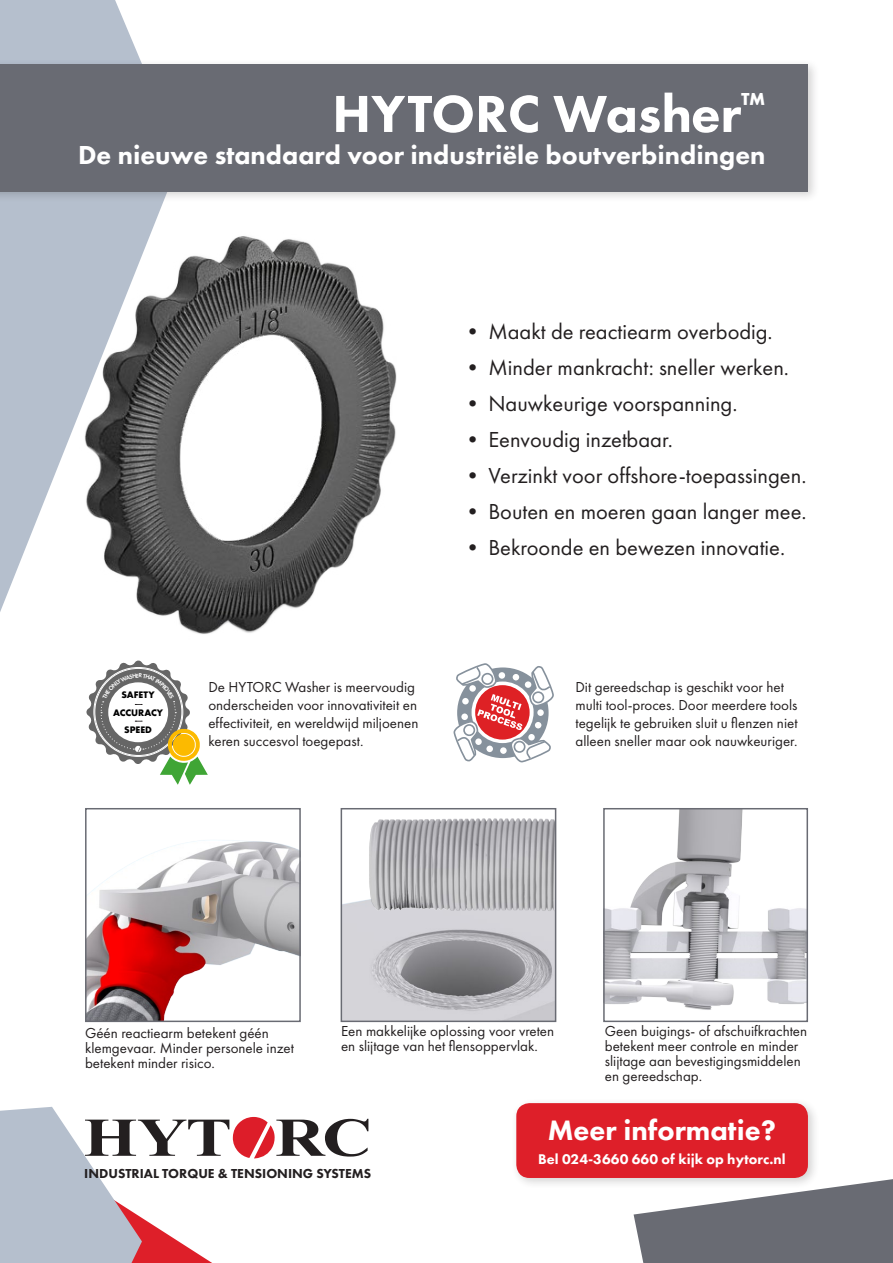
<style>
.page{position:relative;width:893px;height:1263px;background:#fff}
.page>*{position:absolute;margin:0;border:0;box-sizing:border-box;transform-origin:0 0}
.t1{font:800 54px "Futura PT";color:#fff}
.t2{font:800 29.1px "Futura PT";color:#fff}
.t3{font:800 27px "Futura PT";color:#fff}
.t4{font:22.5px "Futura PT";color:#231f20}
.Paragraph_Style_1{font:15px/15px "Futura PT";color:#231f20}
.HYTORC_Subtitles{font:15px/15px "Futura PT";color:#231f20}
.t5{font:800 14.55px "Futura PT";color:#fff}
.t6{font:800 13.5px "Futura PT";color:#231f20}
.t7{font:700 9.75px/17.5px "Futura T";color:#000;text-align:center}
</style>
<div class="page">
<svg style="left:634px;top:1179px;width:259px;height:84px;background:#7f8187"></svg>
<svg style="left:0;top:0;width:163px;height:219px;fill:#b5bfcd"></svg>
<svg style="left:0;top:1107px;width:368px;height:156px"></svg>
<img style="left:0;top:219px;width:396px;height:415px">
<div style="left:0;top:58px;width:820px;height:145px;background:#231f20;opacity:.2"></div>
<div style="left:0;top:64px;width:808px;height:127px;background:#696b73"></div>
<div style="left:511px;top:1098px;width:309px;height:91px;background:#231f20;opacity:.2"></div>
<div style="left:516px;top:1103px;width:292px;height:75px;background:#de1f29;border-radius:13px"></div>
<img style="left:344px;top:900px;width:209px;height:119px">
<div style="left:341px;top:808px;width:215px;height:214px;border:2px solid #696b73"></div>
<img style="left:606px;top:811px;width:199px;height:199px">
<div style="left:603px;top:808px;width:205px;height:214px;border:2px solid #696b73"></div>
<img style="left:88px;top:840px;width:210px;height:179px">
<div style="left:85px;top:808px;width:216px;height:214px;border:2px solid #696b73"></div>
<svg style="left:453px;top:663px;width:100px;height:100px"></svg>
<div style="left:514px;top:741px;width:11px;height:11px;background:#fff;border-radius:50%"></div>
<div style="left:514px;top:741px;width:11px;height:12px;border:2px solid #86919c;border-radius:50%"></div>
<div style="left:468px;top:684px;width:9px;height:8px;background:#fff;border-radius:50%"></div>
<div style="left:468px;top:683px;width:9px;height:10px;border:2px solid #86919c;border-radius:50%"></div>
<div style="left:461px;top:697px;width:9px;height:8px;background:#fff;border-radius:50%"></div>
<div style="left:461px;top:696px;width:9px;height:10px;border:2px solid #86919c;border-radius:50%"></div>
<div style="left:461px;top:713px;width:8px;height:8px;background:#fff;border-radius:50%"></div>
<div style="left:460px;top:712px;width:10px;height:10px;border:2px solid #86919c;border-radius:50%"></div>
<div style="left:474px;top:738px;width:9px;height:8px;background:#fff;border-radius:50%"></div>
<div style="left:474px;top:737px;width:9px;height:10px;border:2px solid #86919c;border-radius:50%"></div>
<div style="left:486px;top:745px;width:8px;height:8px;background:#fff;border-radius:50%"></div>
<div style="left:485px;top:744px;width:10px;height:10px;border:2px solid #86919c;border-radius:50%"></div>
<div style="left:499px;top:746px;width:8px;height:9px;background:#fff;border-radius:50%"></div>
<div style="left:498px;top:746px;width:10px;height:9px;border:2px solid #86919c;border-radius:50%"></div>
<div style="left:527px;top:733px;width:9px;height:8px;background:#fff;border-radius:50%"></div>
<div style="left:527px;top:732px;width:9px;height:10px;border:2px solid #86919c;border-radius:50%"></div>
<div style="left:534px;top:721px;width:8px;height:8px;background:#fff;border-radius:50%"></div>
<div style="left:533px;top:720px;width:10px;height:10px;border:2px solid #86919c;border-radius:50%"></div>
<div style="left:536px;top:708px;width:9px;height:9px;background:#fff;border-radius:50%"></div>
<div style="left:536px;top:708px;width:9px;height:10px;border:2px solid #86919c;border-radius:50%"></div>
<div style="left:498px;top:671px;width:8px;height:8px;background:#fff;border-radius:50%"></div>
<div style="left:497px;top:670px;width:10px;height:10px;border:2px solid #86919c;border-radius:50%"></div>
<div style="left:512px;top:673px;width:8px;height:8px;background:#fff;border-radius:50%"></div>
<div style="left:511px;top:672px;width:10px;height:10px;border:2px solid #86919c;border-radius:50%"></div>
<div style="left:524px;top:681px;width:8px;height:8px;background:#fff;border-radius:50%"></div>
<div style="left:523px;top:680px;width:10px;height:9px;border:2px solid #86919c;border-radius:50%"></div>
<img style="left:365px;top:810px;width:189px;height:126px">
<svg style="left:86px;top:660px;width:122px;height:125px"></svg>
<p class="t1" style="left:332px;top:80px;width:435px">HYTORC Washer<sup>™</sup></p>
<p class="t3" style="left:78px;top:138px;width:689px">De nieuwe standaard voor industriële boutverbindingen</p>
<p class="t4" style="left:461px;top:318px;width:313px">• Maakt de reactiearm overbodig.</p>
<p class="t4" style="left:461px;top:354px;width:329px">• Minder mankracht: sneller werken.</p>
<p class="t4" style="left:461px;top:390px;width:278px">• Nauwkeurige voorspanning.</p>
<p class="t4" style="left:461px;top:426px;width:213px">• Eenvoudig inzetbaar.</p>
<p class="t4" style="left:461px;top:462px;width:347px">• Verzinkt voor offshore-toepassingen.</p>
<p class="t4" style="left:461px;top:498px;width:347px">• Bouten en moeren gaan langer mee.</p>
<p class="t4" style="left:461px;top:534px;width:325px">• Bekroonde en bewezen innovatie.</p>
<p class="t7" style="left:121px;top:686px;width:35px">SAFETY</p>
<p class="t7" style="left:113px;top:703px;width:51px">ACCURACY<br>SPEED</p>
<p class="Paragraph_Style_1" style="left:208px;top:677px;width:212px;line-height:18px">De HYTORC Washer is meervoudig onderscheiden voor innovativiteit en effectiviteit, en wereldwijd miljoenen keren succesvol toegepast.</p>
<p class="Paragraph_Style_1" style="left:575px;top:679px;width:210px">Dit gereedschap is geschikt voor het</p>
<p class="Paragraph_Style_1" style="left:575px;top:697px;width:224px">multi tool-proces. Door meerdere tools</p>
<p class="Paragraph_Style_1" style="left:575px;top:715px;width:224px">tegelijk te gebruiken sluit u flenzen niet</p>
<p class="Paragraph_Style_1" style="left:575px;top:733px;width:223px">alleen sneller maar ook nauwkeuriger.</p>
<p class="HYTORC_Subtitles" style="left:85px;top:1025px;width:210px">Géén reactiearm betekent géén klemgevaar. Minder personele inzet betekent minder risico.</p>
<p class="Paragraph_Style_1" style="left:605px;top:1024px;width:204px">Geen buigings- of afschuifkrachten betekent meer controle en minder slijtage aan bevestigingsmiddelen en gereedschap.</p>
<p class="Paragraph_Style_1" style="left:341px;top:1024px;width:215px">Een makkelijke oplossing voor vreten en slijtage van het flensoppervlak.</p>
<p class="t6" style="left:84px;top:1165px;width:288px">INDUSTRIAL TORQUE &amp; TENSIONING SYSTEMS</p>
<p class="t2" style="left:548px;top:1111px;width:230px">Meer informatie?</p>
<p class="t5" style="left:538px;top:1150px;width:249px">Bel 024-3660 660 of kijk op hytorc.nl</p>
</div>
